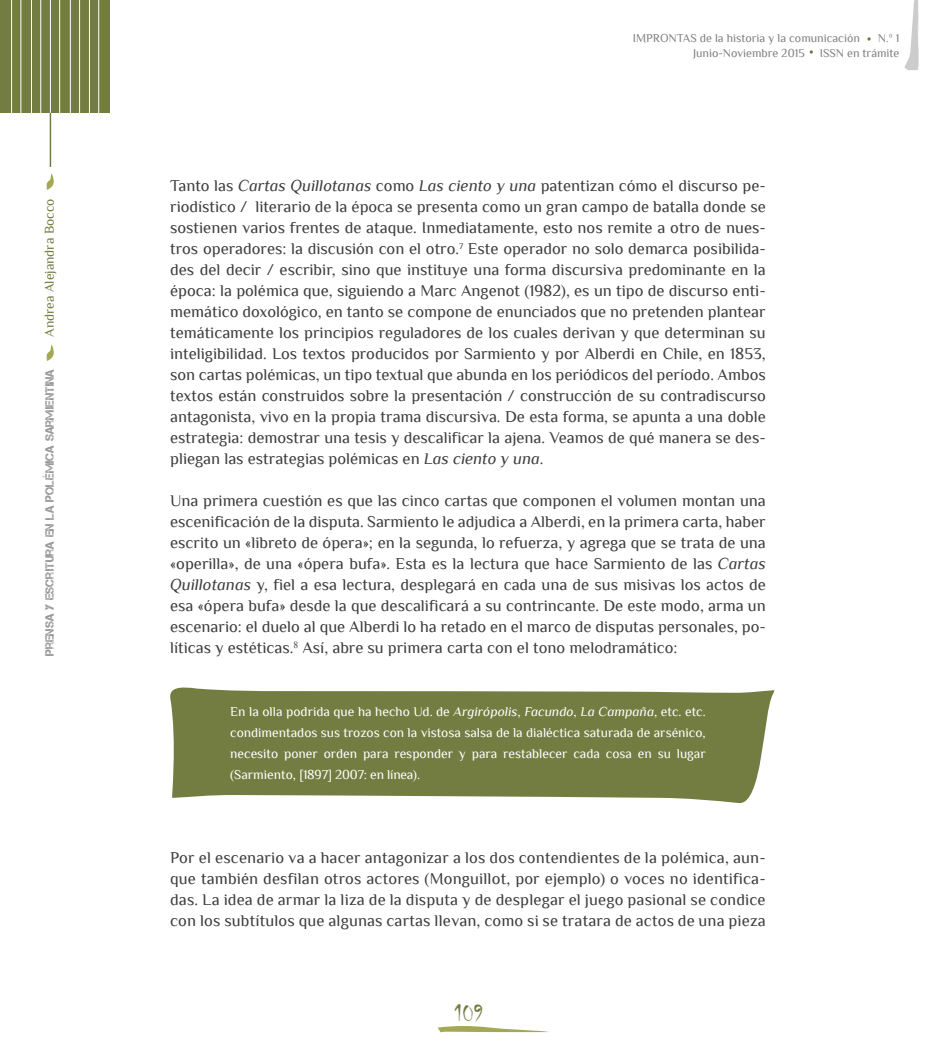
<style>
.page{position:relative;width:936px;height:1063px;background:#fff}
.page>*{position:absolute;margin:0;border:0;box-sizing:border-box;transform-origin:0 0}
.t1{font:24px "Chiller";color:#737d42}
.tx_principal{font:16.5px/21px "Philosopher";color:#3e3e3f;text-align:justify}
.cita_a_bando_blanca{font:13.5px/21px "Philosopher";color:#fff;text-align:justify}
.t2{font:13.5px "Philosopher";color:#737d42}
.t3{font:12px "Philosopher";color:#808080}
.t4{font:12px "Captureit";color:#999}
.s1{font-style:italic}
</style>
<div class="page">
<hr style="left:50px;top:48px;width:1px;height:119px;background:#737d42">
<div style="left:0;top:0;width:109px;height:113px;background:#737d42"></div>
<hr style="left:11px;top:0;width:1px;height:139px;background:#fff">
<hr style="left:89px;top:0;width:1px;height:139px;background:#fff">
<hr style="left:50px;top:0;width:1px;height:113px;background:#fff">
<hr style="left:31px;top:0;width:1px;height:139px;background:#fff">
<hr style="left:70px;top:0;width:1px;height:139px;background:#fff">
<hr style="left:21px;top:0;width:1px;height:139px;background:#fff">
<hr style="left:98px;top:0;width:1px;height:139px;background:#fff">
<hr style="left:59px;top:0;width:1px;height:139px;background:#fff">
<hr style="left:40px;top:0;width:1px;height:139px;background:#fff">
<hr style="left:79px;top:0;width:1px;height:139px;background:#fff">
<svg style="left:437px;top:1026px;width:112px;height:6px"></svg>
<svg style="left:904px;top:0;width:15px;height:70px"></svg>
<svg style="left:46px;top:344px;width:8px;height:17px"></svg>
<svg style="left:46px;top:173px;width:8px;height:17px"></svg>
<svg style="left:170px;top:687px;width:604px;height:117px;background:#838c58"></svg>
<p class="t2" style="left:42px;top:337px;width:140px;rotate:-90deg">Andrea Alejandra Bocco</p>
<p class="t4" style="left:43px;top:656px;width:289px;rotate:-90deg">Prensa y escritura en la polémica sarmientina</p>
<p class="t3" style="left:632px;top:32px;width:229px">IMPRONTAS de la historia y la comunicación</p>
<p class="t3" style="left:877px;top:32px;width:23px">N.º 1</p>
<p class="t3" style="left:693px;top:46px;width:113px">Junio-Noviembre 2015</p>
<p class="t3" style="left:819px;top:46px;width:81px">ISSN en trámite</p>
<p class="tx_principal" style="left:170px;top:175px;width:597px">Tanto las <span class="s1">Cartas Quillotanas</span> como <span class="s1">Las ciento y una</span> patentizan cómo el discurso pe&shy;riodístico / literario de la época se presenta como un gran campo de batalla donde se sostienen varios frentes de ataque. Inmediatamente, esto nos remite a otro de nues&shy;tros operadores: la discusión con el otro.<sup>7</sup> Este operador no solo demarca posibilida&shy;des del decir / escribir, sino que instituye una forma discursiva predominante en la época: la polémica que, siguiendo a Marc Angenot (1982), es un tipo de discurso enti&shy;memático doxológico, en tanto se compone de enunciados que no pretenden plantear temáticamente los principios reguladores de los cuales derivan y que determinan su inteligibilidad. Los textos producidos por Sarmiento y por Alberdi en Chile, en 1853, son cartas polémicas, un tipo textual que abunda en los periódicos del período. Ambos textos están construidos sobre la presentación / construcción de su contradiscurso antagonista, vivo en la propia trama discursiva. De esta forma, se apunta a una doble estrategia: demostrar una tesis y descalificar la ajena. Veamos de qué manera se des&shy;pliegan las estrategias polémicas en <span class="s1">Las ciento y una</span>.</p>
<p class="tx_principal" style="left:170px;top:490px;width:597px">Una primera cuestión es que las cinco cartas que componen el volumen montan una escenificación de la disputa. Sarmiento le adjudica a Alberdi, en la primera carta, haber escrito un «libreto de ópera»; en la segunda, lo refuerza, y agrega que se trata de una «operilla», de una «ópera bufa». Esta es la lectura que hace Sarmiento de las <span class="s1">Cartas Quillotanas</span> y, fiel a esa lectura, desplegará en cada una de sus misivas los actos de esa «ópera bufa» desde la que descalificará a su contrincante. De este modo, arma un escenario: el duelo al que Alberdi lo ha retado en el marco de disputas personales, po&shy;líticas y estéticas.<sup>8</sup> Así, abre su primera carta con el tono melodramático:</p>
<p class="cita_a_bando_blanca" style="left:230px;top:701px;width:477px">En la olla podrida que ha hecho Ud. de <span class="s1">Argirópolis</span>, <span class="s1">Facundo</span>, <span class="s1">La Campaña</span>, etc. etc. condimentados sus trozos con la vistosa salsa de la dialéctica saturada de arsénico, necesito poner orden para responder y para restablecer cada cosa en su lugar (Sarmiento, [1897] 2007: en línea).</p>
<p class="tx_principal" style="left:170px;top:847px;width:597px">Por el escenario va a hacer antagonizar a los dos contendientes de la polémica, aun&shy;que también desfilan otros actores (Monguillot, por ejemplo) o voces no identifica&shy;das. La idea de armar la liza de la disputa y de desplegar el juego pasional se condice con los subtítulos que algunas cartas llevan, como si se tratara de actos de una pieza</p>
<h1 class="t1" style="left:455px;top:1000px;width:30px">109</h1>
</div>
